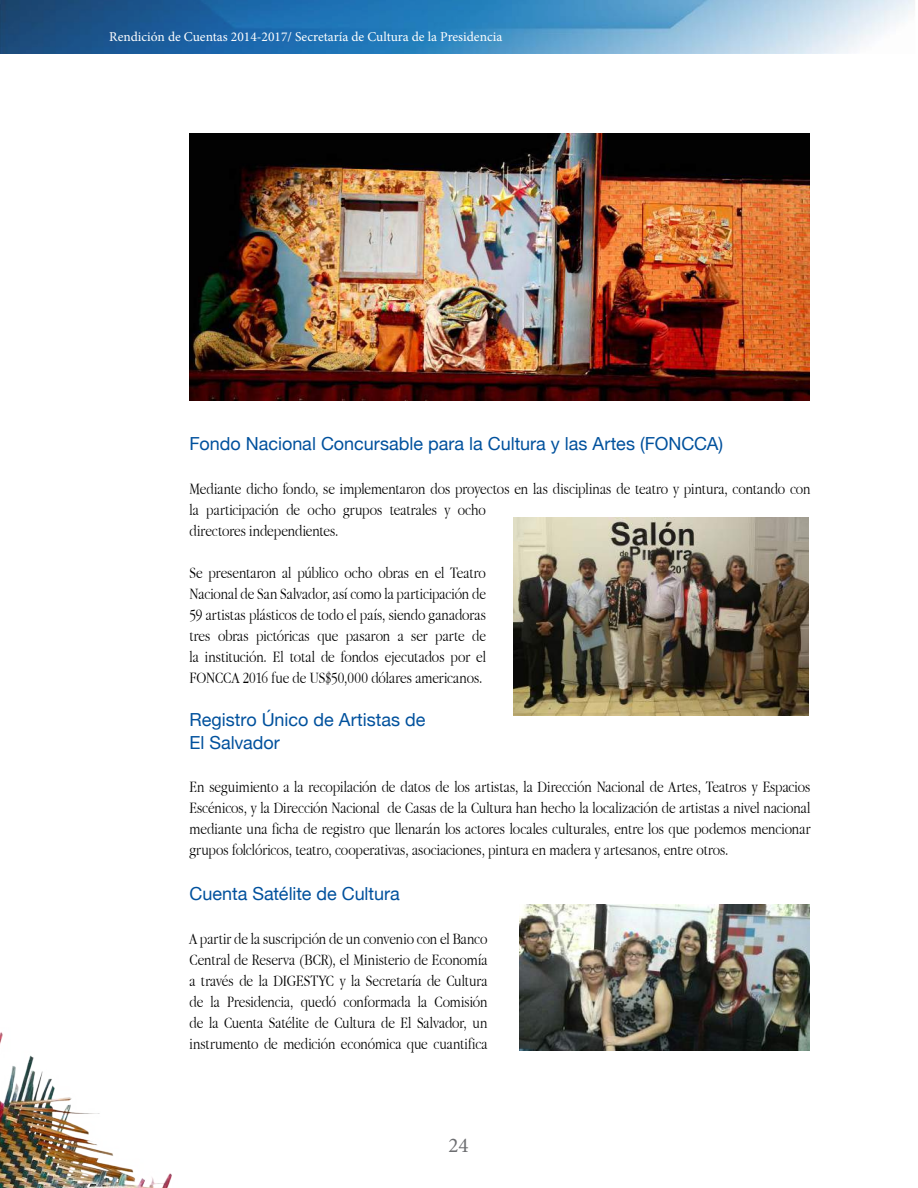
<style>
.page{position:relative;width:918px;height:1188px;background:#fff}
.page>*{position:absolute;margin:0;border:0;box-sizing:border-box;transform-origin:0 0}
.t1{font:21px "Minion Pro";color:#6d6e71}
.t2{font:18px/22.5px "Helvetica Neue";color:#00519d}
.t3{font:300 16.5px/21px "Apple Garamond";letter-spacing:-.005em;color:#000;text-align:justify}
.t4{font:13.5px "Minion Pro";color:#fff}
</style>
<div class="page">
<img style="left:0;top:1032px;width:172px;height:156px">
<img style="left:0;top:0;width:915px;height:54px">
<img style="left:189px;top:134px;width:621px;height:267px">
<img style="left:513px;top:517px;width:296px;height:199px">
<img style="left:519px;top:905px;width:290px;height:145px">
<p class="t4" style="left:109px;top:28px;width:395px">Rendición de Cuentas 2014-2017/ Secretaría de Cultura de la Presidencia</p>
<p class="t2" style="left:190px;top:432px;width:535px">Fondo Nacional Concursable para la Cultura y las Artes (FONCCA)</p>
<p class="t3" style="left:190px;top:478px;width:623px;text-align:left">Mediante dicho fondo, se implementaron dos proyectos en las disciplinas de teatro y pintura, contando con la participación de ocho grupos teatrales y ocho<br>directores independientes.</p>
<p class="t3" style="left:190px;top:562px;width:298px">Se presentaron al público ocho obras en el Teatro Nacional de San Salvador, así como la participación de 59 artistas plásticos de todo el país, siendo ganadoras tres obras pictóricas que pasaron a ser parte de la institución. El total de fondos ejecutados por el FONCCA 2016 fue de US$50,000 dólares americanos.</p>
<p class="t2" style="left:190px;top:708px;width:237px">Registro Único de Artistas de<br>El Salvador</p>
<p class="t3" style="left:190px;top:776px;width:622px">En seguimiento a la recopilación de datos de los artistas, la Dirección Nacional de Artes, Teatros y Espacios Escénicos, y la Dirección Nacional de Casas de la Cultura han hecho la localización de artistas a nivel nacional mediante una ficha de registro que llenarán los actores locales culturales, entre los que podemos mencionar grupos folclóricos, teatro, cooperativas, asociaciones, pintura en madera y artesanos, entre otros.</p>
<p class="t2" style="left:190px;top:882px;width:212px">Cuenta Satélite de Cultura</p>
<p class="t3" style="left:190px;top:928px;width:299px">A partir de la suscripción de un convenio con el Banco Central de Reserva (BCR), el Ministerio de Economía a través de la DIGESTYC y la Secretaría de Cultura de la Presidencia, quedó conformada la Comisión de la Cuenta Satélite de Cultura de El Salvador, un instrumento de medición económica que cuantifica</p>
<p class="t1" style="left:448px;top:1131px;width:22px">24</p>
</div>
